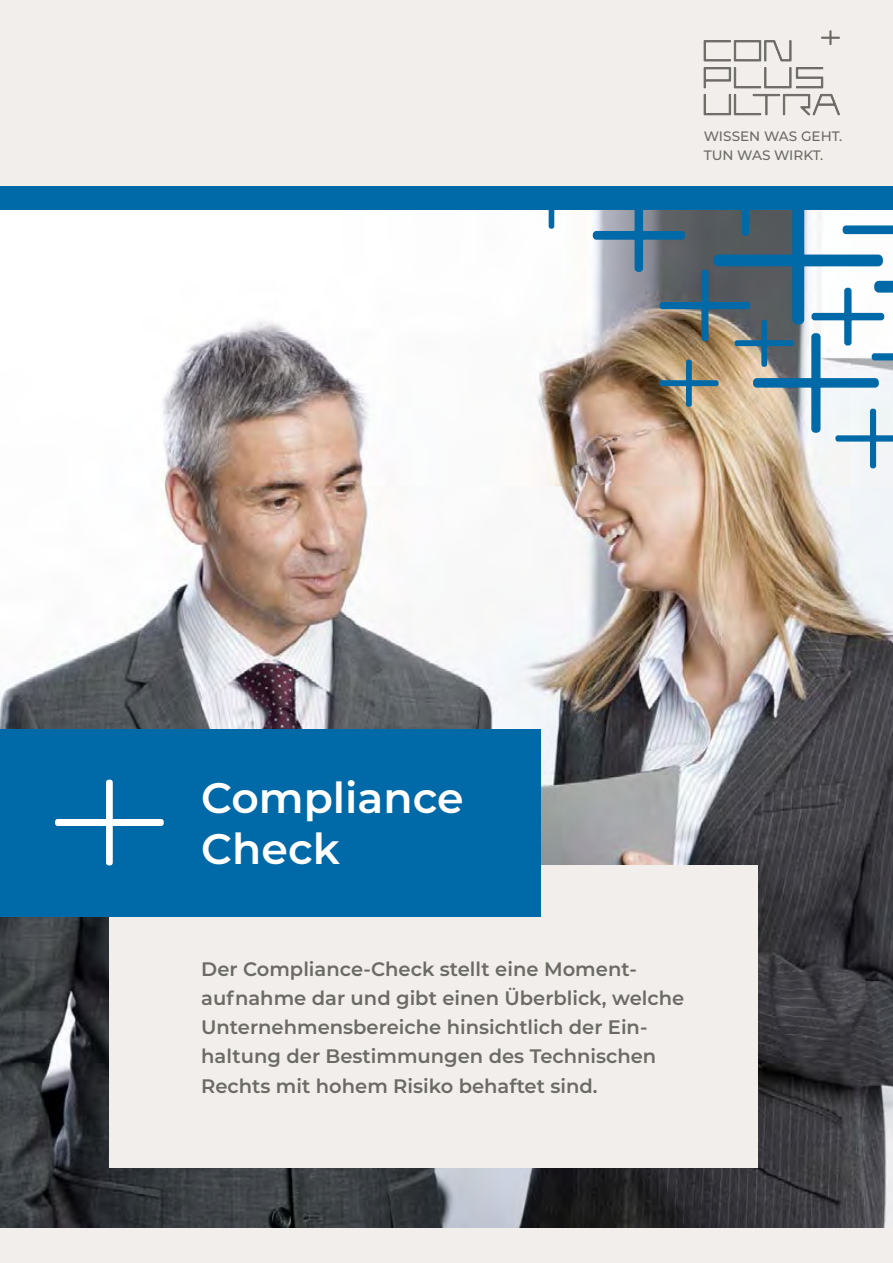
<style>
.page{position:relative;width:893px;height:1263px;background:#f1eeeb}
.page>*{position:absolute;margin:0;border:0;box-sizing:border-box;transform-origin:0 0}
.t1{font:600 42.6px/51.2px "Montserrat";color:#fff}
.t2{font:600 19.5px/29.2px "Montserrat";color:#6b6a64}
.t3{font:500 13.65px/18.1px "Montserrat";color:#6b6a64}
</style>
<div class="page">
<img style="left:0;top:210px;width:893px;height:1017px">
<div style="left:0;top:187px;width:893px;height:23px;background:#0069a7"></div>
<div style="left:109px;top:865px;width:649px;height:303px;background:#f1eeeb"></div>
<div style="left:0;top:729px;width:541px;height:187px;background:#0069a7"></div>
<svg style="left:55px;top:780px;width:109px;height:85px"></svg>
<svg style="left:704px;top:67px;width:136px;height:48px"></svg>
<svg style="left:704px;top:40px;width:87px;height:21px"></svg>
<svg style="left:821px;top:30px;width:19px;height:15px"></svg>
<img style="left:591px;top:210px;width:302px;height:259px">
<svg style="left:521px;top:210px;width:61px;height:20px"></svg>
<p class="t3" style="left:704px;top:127px;width:140px">WISSEN WAS GEHT.<br>TUN WAS WIRKT.</p>
<h1 class="t1" style="left:201px;top:770px;width:264px">Compliance<br>Check</h1>
<p class="t2" style="left:201px;top:953px;width:484px">Der Compliance-Check stellt eine Moment&shy;aufnahme dar und gibt einen Überblick, welche Unternehmensbereiche hinsichtlich der Ein&shy;haltung der Bestimmungen des Technischen Rechts mit hohem Risiko behaftet sind.</p>
</div>
